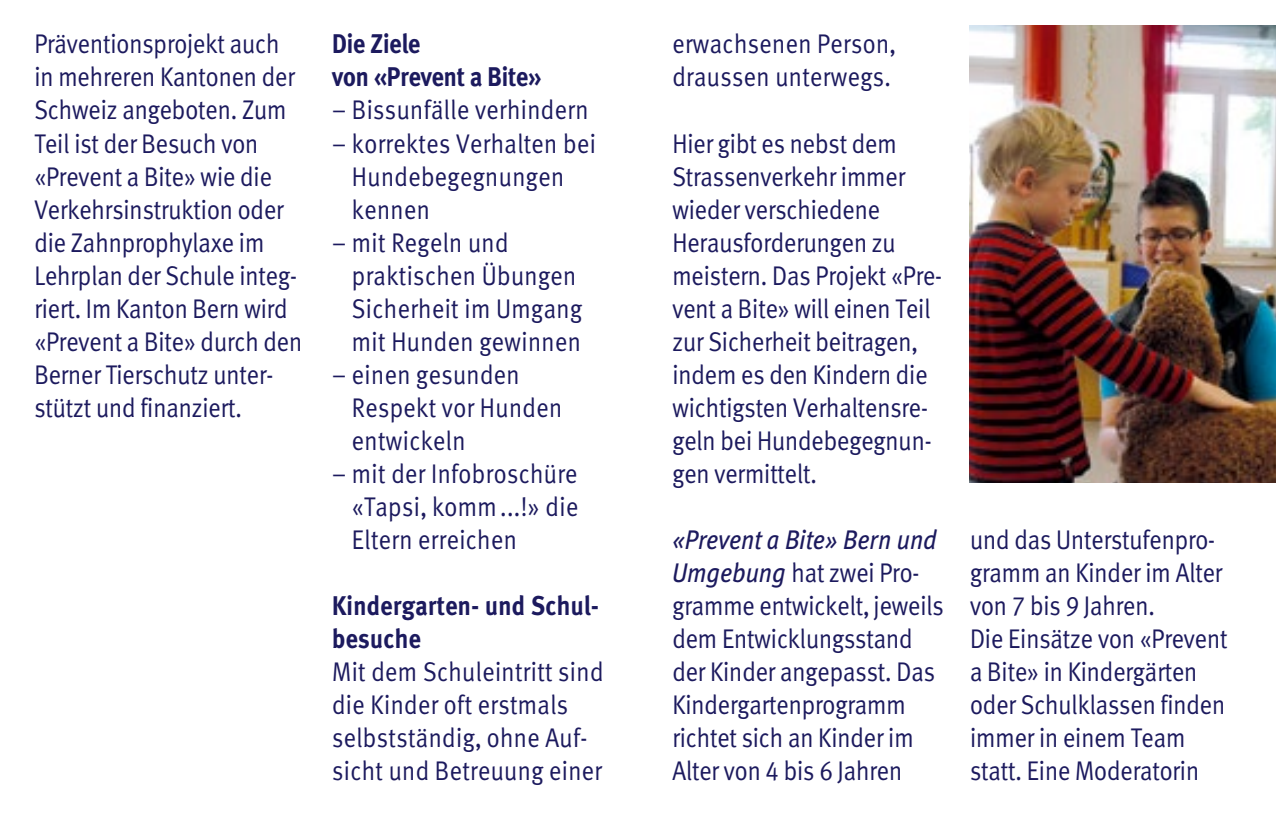
<style>
.page{position:relative;width:1276px;height:817px;background:#fff}
.page>*{position:absolute;margin:0;border:0;box-sizing:border-box;transform-origin:0 0}
.t1{font:27px/33px "Meta Corr";letter-spacing:-.03em;color:#1c1a5e;scale:.9 1}
.t2{font:27px/33px "Meta Corr";letter-spacing:-.01em;color:#1c1a5e;scale:.9 1}
.t3{font:700 27px/33px "Meta Corr";letter-spacing:-.01em;color:#1c1a5e;scale:.9 1}
.t4{font:700 27px/33px "Meta Corr";letter-spacing:-.03em;color:#1c1a5e;scale:.9 1}
.t5{font:italic 27px "Meta";letter-spacing:-.005em;color:#1c1a5e;scale:.9 1}
.s1{font-family:"Meta";font-style:italic}
</style>
<div class="page">
<img style="left:969px;top:26px;width:307px;height:456px">
<p class="t1" style="left:34px;top:27px;width:300px">Präventionsprojekt auch in mehreren Kantonen der<br>Schweiz angeboten. Zum<br>Teil ist der Besuch von «Prevent a Bite» wie die<br>Verkehrsinstruktion oder die Zahnprophylaxe im<br>Lehrplan der Schule integ&shy;riert. Im Kanton Bern wird «Prevent a Bite» durch den<br>Berner Tierschutz unter&shy;stützt und finanziert.</p>
<p class="t4" style="left:332px;top:27px;width:235px">Die Ziele<br>von «Prevent a Bite»</p>
<p class="t2" style="left:332px;top:93px;width:287px">– Bissunfälle verhindern</p>
<p class="t2" style="left:351px;top:126px;width:273px;text-indent:-20px">– korrektes Verhalten bei<br>Hundebegegnungen kennen</p>
<p class="t2" style="left:351px;top:225px;width:258px;text-indent:-20px">– mit Regeln und praktischen Übungen<br>Sicherheit im Umgang mit Hunden gewinnen</p>
<p class="t2" style="left:351px;top:357px;width:236px;text-indent:-20px">– einen gesunden<br>Respekt vor Hunden entwickeln</p>
<p class="t1" style="left:351px;top:456px;width:254px;text-align:justify;text-indent:-20px">– mit der Infobroschüre «Tapsi, komm...!» die Eltern erreichen</p>
<p class="t3" style="left:332px;top:588px;width:299px">Kindergarten- und Schul&shy;besuche</p>
<p class="t2" style="left:332px;top:654px;width:304px">Mit dem Schuleintritt sind die Kinder oft erstmals selbstständig, ohne Auf&shy;sicht und Betreuung einer</p>
<p class="t2" style="left:672px;top:27px;width:250px">erwachsenen Person, draussen unterwegs.</p>
<p class="t1" style="left:672px;top:126px;width:302px">Hier gibt es nebst dem<br>Strassenverkehr immer wieder verschiedene<br>Herausforderungen zu meistern. Das Projekt «Pre&shy;vent a Bite» will einen Teil zur Sicherheit beitragen, indem es den Kindern die wichtigsten Verhaltensre&shy;geln bei Hundebegegnun&shy;gen vermittelt.</p>
<p class="t5" style="left:672px;top:523px;width:295px">«Prevent a Bite» Bern und</p>
<p class="t1" style="left:672px;top:555px;width:304px"><span class="s1">Umgebung</span> hat zwei Pro&shy;gramme entwickelt, jeweils dem Entwicklungsstand der Kinder angepasst. Das<br>Kindergartenprogramm richtet sich an Kinder im<br>Alter von 4 bis 6 Jahren</p>
<p class="t1" style="left:969px;top:522px;width:288px">und das Unterstufenpro&shy;gramm an Kinder im Alter von 7 bis 9 Jahren.<br>Die Einsätze von «Prevent a Bite» in Kindergärten oder Schulklassen finden immer in einem Team statt. Eine Moderatorin</p>
</div>
